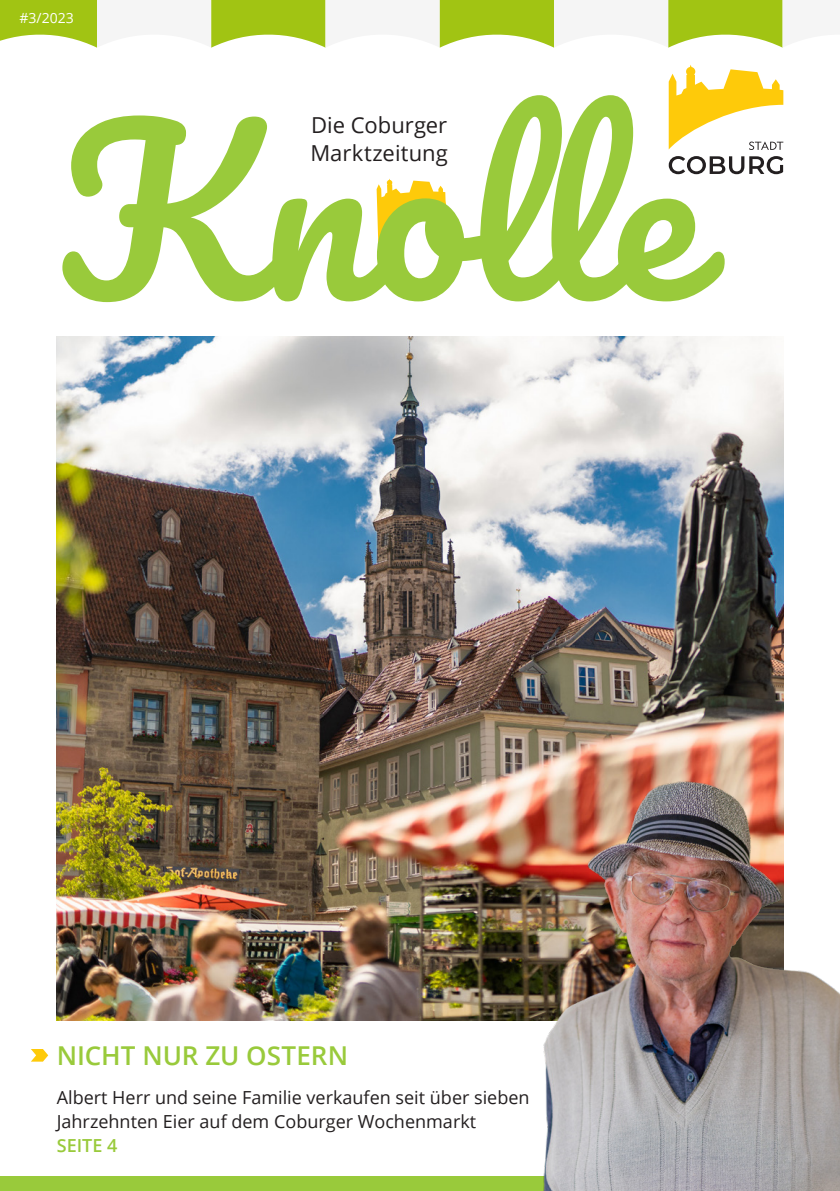
<style>
.page{position:relative;width:840px;height:1191px;background:#fff}
.page>*{position:absolute;margin:0;border:0;box-sizing:border-box;transform-origin:0 0}
.t1{font:218.2px "Pacifico";color:#99ca3b}
.t2{font:600 26px "Open Sans";letter-spacing:-.005em;color:#99ca3b}
.t3{font:22px/27.8px "Open Sans";color:#231f20}
.t4{font:18px/24px "Open Sans";color:#231f20}
.t5{font:14px "Open Sans";color:#fff}
.s1{font-weight:600;color:#99ca3b}
</style>
<div class="page">
<svg style="left:0;top:0;width:783px;height:48px"></svg>
<img style="left:57px;top:336px;width:725px;height:684px">
<svg style="left:376px;top:178px;width:71px;height:72px"></svg>
<div style="left:0;top:1176px;width:839px;height:15px;background:#99ca3b"></div>
<svg style="left:31px;top:1049px;width:17px;height:12px"></svg>
<svg style="left:668px;top:65px;width:114px;height:85px"></svg>
<svg style="left:668px;top:156px;width:114px;height:18px"></svg>
<img style="left:532px;top:770px;width:307px;height:421px">
<p class="t5" style="left:19px;top:8px;width:56px">#3/2023</p>
<p class="t1" style="left:57px;top:97px;width:641px">Knolle</p>
<p class="t3" style="left:310px;top:110px;width:139px">Die Coburger<br>Marktzeitung</p>
<p class="t2" style="left:57px;top:1038px;width:292px">NICHT NUR ZU OSTERN</p>
<p class="t4" style="left:57px;top:1084px;width:474px">Albert Herr und seine Familie verkaufen seit über sieben<br>Jahrzehnten Eier auf dem Coburger Wochenmarkt<br><span class="s1">SEITE 4</span></p>
</div>
